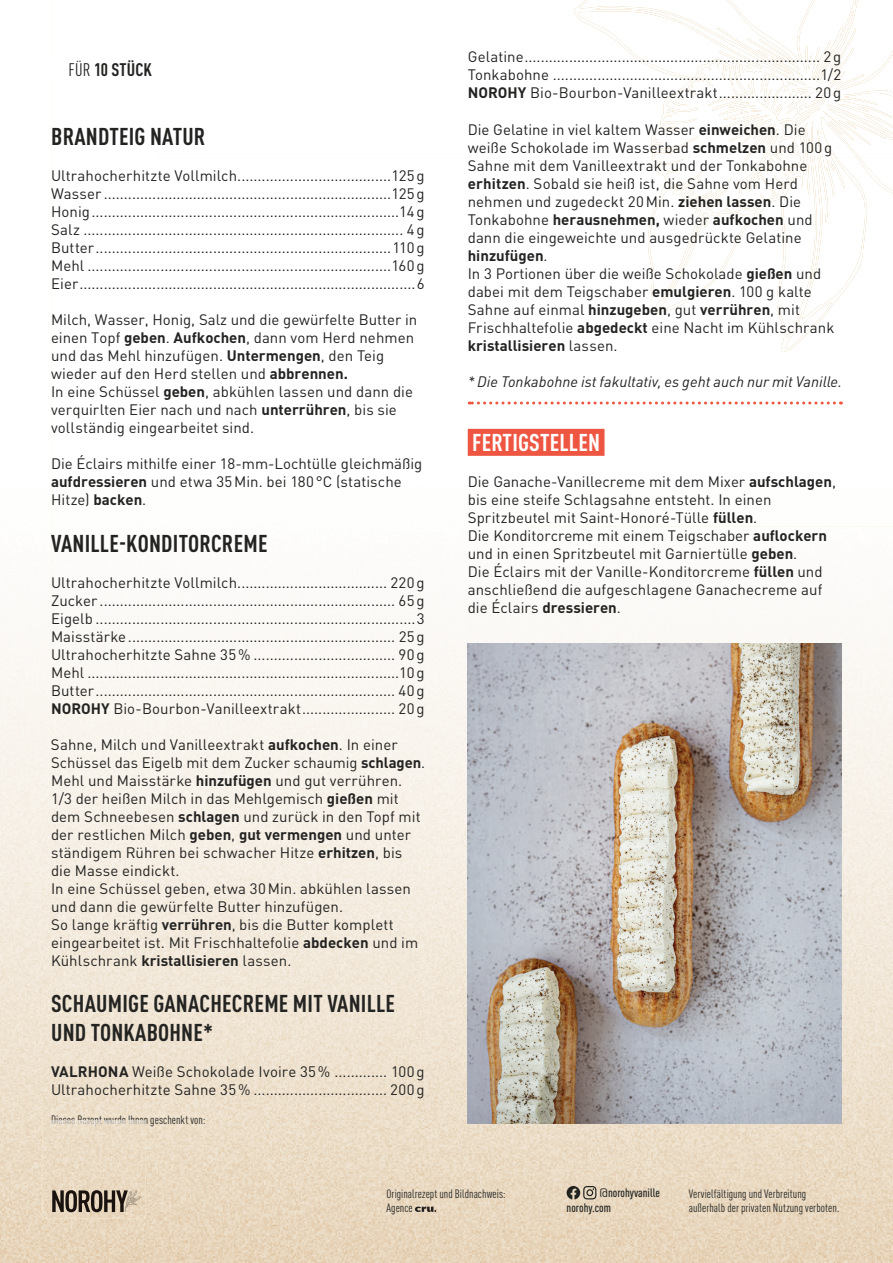
<style>
.page{position:relative;width:893px;height:1263px;background:#fff}
.page>*{position:absolute;margin:0;border:0;box-sizing:border-box;transform-origin:0 0}
.t1{font:700 condensed 24px/28.8px "DINOT";letter-spacing:.01em;color:#232322}
.t2{font:700 condensed 24px "DINOT";letter-spacing:.01em;color:#fff}
.t3{font:700 condensed 18px "DINOT";letter-spacing:.005em;color:#232322}
.t4{font:15px/18px "DINOT";letter-spacing:.005em;color:#232322}
.t5{font:italic 15px "DINOT";letter-spacing:.005em;color:#232322}
.t6{font:500 condensed 12.15px/14.5px "DINOT";color:#212321}
.t7{font:condensed 12px/14.4px "DINOT";letter-spacing:.005em;color:#222321}
.t8{font:condensed 12px/14.4px "DINOT";letter-spacing:.005em;color:#212321}
.s1{font-weight:400}
.s2{font-weight:700}
.s3{font-weight:400;font-stretch:normal}
</style>
<div class="page">
<img style="left:526px;top:157px;width:367px;height:1106px">
<img style="left:158px;top:401px;width:368px;height:862px">
<img style="left:0;top:1211px;width:158px;height:52px">
<img style="left:105px;top:610px;width:53px;height:601px">
<img style="left:0;top:486px;width:52px;height:725px">
<img style="left:52px;top:612px;width:53px;height:503px">
<img style="left:798px;top:0;width:95px;height:91px">
<img style="left:52px;top:1115px;width:153px;height:11px">
<img style="left:726px;top:0;width:131px;height:81px">
<img style="left:43px;top:1120px;width:103px;height:98px">
<img style="left:52px;top:1120px;width:94px;height:6px">
<img style="left:128px;top:1190px;width:13px;height:21px">
<svg style="left:128px;top:1192px;width:11px;height:14px"></svg>
<img style="left:52px;top:1190px;width:76px;height:22px">
<img style="left:52px;top:1138px;width:76px;height:46px">
<img style="left:468px;top:643px;width:374px;height:481px">
<div style="left:468px;top:429px;width:136px;height:27px;background:#ee5642"></div>
<svg style="left:469px;top:401px;width:365px;height:3px"></svg>
<svg style="left:415px;top:1206px;width:21px;height:6px"></svg>
<svg style="left:567px;top:1186px;width:29px;height:13px"></svg>
<p class="t3" style="left:69px;top:59px;width:85px"><span class="s1">FÜR</span> 10 STÜCK</p>
<h1 class="t1" style="left:51px;top:122px;width:156px">BRANDTEIG NATUR</h1>
<p class="t4" style="left:51px;top:166px;width:375px;text-align:justify">Ultrahocherhitzte Vollmilch ......................................125 g Wasser .......................................................................125 g Honig ............................................................................14 g Salz ............................................................................... 4 g Butter .........................................................................110 g Mehl ...........................................................................160 g Eier ...................................................................................6</p>
<p class="t4" style="left:51px;top:310px;width:368px">Milch, Wasser, Honig, Salz und die gewürfelte Butter in einen Topf <span class="s2">geben</span>. <span class="s2">Aufkochen</span>, dann vom Herd nehmen und das Mehl hinzufügen. <span class="s2">Untermengen</span>, den Teig wieder auf den Herd stellen und <span class="s2">abbrennen.<br></span>In eine Schüssel <span class="s2">geben</span>, abkühlen lassen und dann die verquirlten Eier nach und nach <span class="s2">unterrühren</span>, bis sie vollständig eingearbeitet sind.</p>
<p class="t4" style="left:51px;top:454px;width:373px">Die Éclairs mithilfe einer 18-mm-Lochtülle gleichmäßig <span class="s2">aufdressieren</span> und etwa 35 Min. bei 180 °C (statische<br>Hitze) <span class="s2">backen</span>.</p>
<h1 class="t1" style="left:51px;top:528px;width:218px">VANILLE-KONDITORCREME</h1>
<p class="t4" style="left:51px;top:573px;width:375px;text-align:justify">Ultrahocherhitzte Vollmilch ..................................... 220 g Zucker ......................................................................... 65 g Eigelb ...............................................................................3<br>Maisstärke .................................................................. 25 g Ultrahocherhitzte Sahne 35 % ................................... 90 g Mehl .............................................................................10 g Butter .......................................................................... 40 g <span class="s2">NOROHY</span> Bio-Bourbon-Vanilleextrakt ....................... 20 g</p>
<p class="t4" style="left:51px;top:735px;width:376px">Sahne, Milch und Vanilleextrakt <span class="s2">aufkochen</span>. In einer Schüssel das Eigelb mit dem Zucker schaumig <span class="s2">schlagen</span>.<br>Mehl und Maisstärke <span class="s2">hinzufügen</span> und gut verrühren.<br>1/3 der heißen Milch in das Mehlgemisch <span class="s2">gießen</span> mit dem Schneebesen <span class="s2">schlagen</span> und zurück in den Topf mit der restlichen Milch <span class="s2">geben</span>, <span class="s2">gut vermengen</span> und unter ständigem Rühren bei schwacher Hitze <span class="s2">erhitzen</span>, bis die Masse eindickt.<br>In eine Schüssel geben, etwa 30 Min. abkühlen lassen und dann die gewürfelte Butter hinzufügen.<br>So lange kräftig <span class="s2">verrühren</span>, bis die Butter komplett eingearbeitet ist. Mit Frischhaltefolie <span class="s2">abdecken</span> und im Kühlschrank <span class="s2">kristallisieren</span> lassen.</p>
<h1 class="t1" style="left:51px;top:989px;width:345px">SCHAUMIGE GANACHECREME MIT VANILLE<br>UND TONKABOHNE*</h1>
<p class="t4" style="left:51px;top:1062px;width:375px"><span class="s2">VALRHONA</span> Weiße Schokolade Ivoire 35 % ............. 100 g<br>Ultrahocherhitzte Sahne 35 % ................................. 200 g</p>
<p class="t7" style="left:51px;top:1112px;width:156px">Dieses Rezept wurde Ihnen geschenkt von:</p>
<p class="t4" style="left:468px;top:47px;width:375px;text-align:justify">Gelatine ......................................................................... 2 g Tonkabohne ..................................................................1/2<br><span class="s2">NOROHY</span> Bio-Bourbon-Vanilleextrakt ....................... 20 g</p>
<p class="t4" style="left:468px;top:119px;width:368px">Die Gelatine in viel kaltem Wasser <span class="s2">einweichen</span>. Die weiße Schokolade im Wasserbad <span class="s2">schmelzen</span> und 100 g Sahne mit dem Vanilleextrakt und der Tonkabohne <span class="s2">erhitzen</span>. Sobald sie heiß ist, die Sahne vom Herd nehmen und zugedeckt 20 Min. <span class="s2">ziehen lassen</span>. Die Tonkabohne <span class="s2">herausnehmen,</span> wieder <span class="s2">aufkochen</span> und dann die eingeweichte und ausgedrückte Gelatine <span class="s2">hinzufügen</span>.<br>In 3 Portionen über die weiße Schokolade <span class="s2">gießen</span> und dabei mit dem Teigschaber <span class="s2">emulgieren</span>. 100 g kalte Sahne auf einmal <span class="s2">hinzugeben</span>, gut <span class="s2">verrühren</span>, mit Frischhaltefolie <span class="s2">abgedeckt</span> eine Nacht im Kühlschrank <span class="s2">kristallisieren</span> lassen.</p>
<p class="t5" style="left:468px;top:371px;width:376px">* Die Tonkabohne ist fakultativ, es geht auch nur mit Vanille.</p>
<h1 class="t2" style="left:472px;top:428px;width:129px">FERTIGSTELLEN</h1>
<p class="t4" style="left:468px;top:472px;width:370px">Die Ganache-Vanillecreme mit dem Mixer <span class="s2">aufschlagen</span>, bis eine steife Schlagsahne entsteht. In einen Spritzbeutel mit Saint-Honoré-Tülle <span class="s2">füllen</span>.<br>Die Konditorcreme mit einem Teigschaber <span class="s2">auflockern </span>und in einen Spritzbeutel mit Garniertülle <span class="s2">geben</span>.<br>Die Éclairs mit der Vanille-Konditorcreme <span class="s2">füllen</span> und anschließend die aufgeschlagene Ganachecreme auf die Éclairs <span class="s2">dressieren</span>.</p>
<p class="t7" style="left:387px;top:1186px;width:121px">Originalrezept und Bildnachweis:<br>Agence</p>
<p class="t6" style="left:567px;top:1185px;width:95px;text-indent:33px"><span class="s3">@</span>norohyvanille norohy.com</p>
<p class="t8" style="left:689px;top:1186px;width:152px">Vervielfältigung und Verbreitung außerhalb der privaten Nutzung verboten.</p>
</div>
